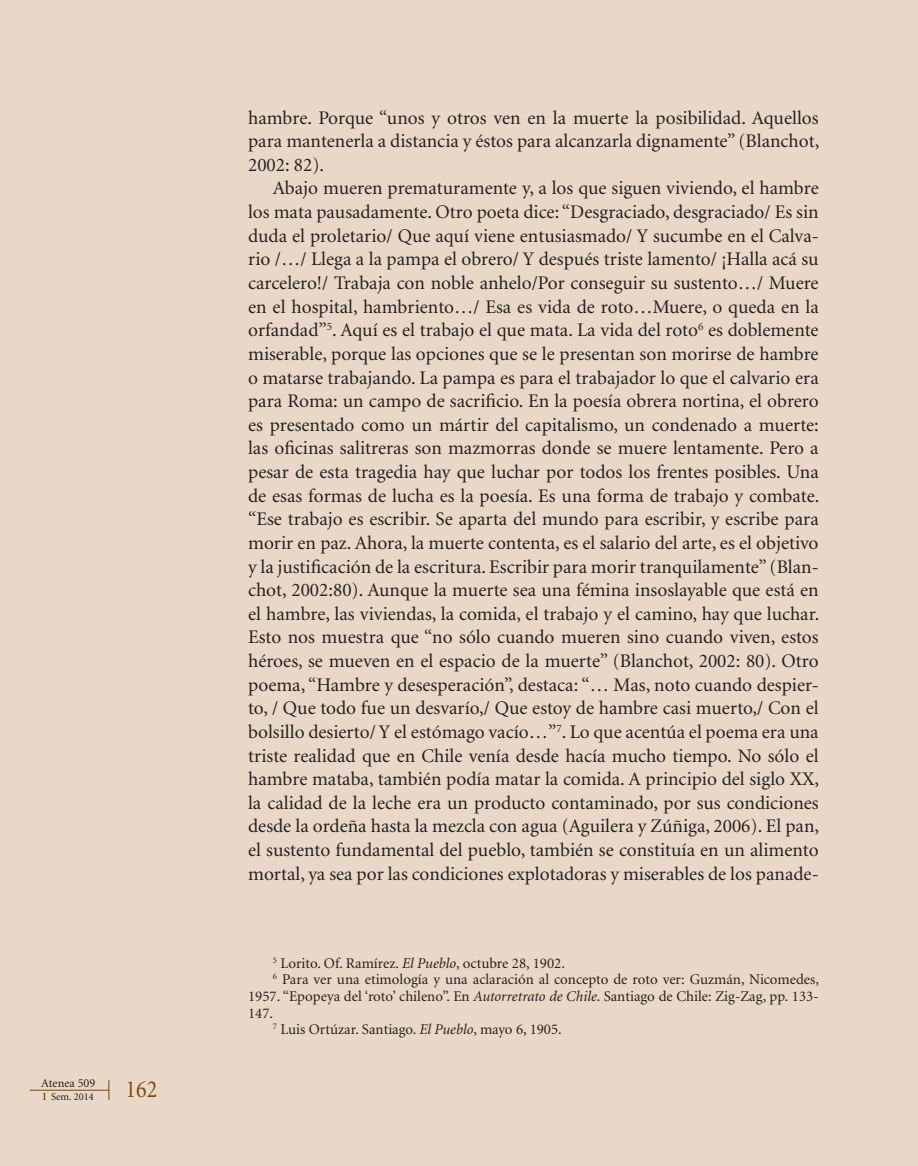
<style>
.page{position:relative;width:918px;height:1166px;background:#e9d8c7}
.page>*{position:absolute;margin:0;border:0;box-sizing:border-box;transform-origin:0 0}
.t1{font:24.5px "Minion";color:#7d4704;scale:.9 1}
.t2{font:19.25px/23.6px "Minion";color:#231f20;text-align:justify}
.Texto_nota_al_final{font:14.88px/16.6px "Minion";color:#231f20;text-align:justify}
.t3{font:12.25px "Minion";color:#231f20}
.t4{font:10.5px "Minion";color:#231f20}
.s1{font-style:italic}
</style>
<div class="page">
<hr style="left:30px;top:1090px;width:79px;height:1px;background:#7d4704">
<svg style="left:109px;top:1080px;width:1px;height:20px"></svg>
<p class="t3" style="left:41px;top:1077px;width:56px">Atenea 509</p>
<p class="t4" style="left:43px;top:1091px;width:53px">I Sem. 2014</p>
<p class="t1" style="left:126px;top:1077px;width:37px">162</p>
<p class="t2" style="left:248px;top:106px;width:572px">hambre. Porque “unos y otros ven en la muerte la posibilidad. Aquellos para mantenerla a distancia y éstos para alcanzarla dignamente” (Blanchot, 2002: 82).</p>
<p class="t2" style="left:248px;top:177px;width:573px;text-indent:25px">Abajo mueren prematuramente y, a los que siguen viviendo, el hambre los mata pausadamente. Otro poeta dice: “Desgraciado, desgraciado/ Es sin duda el proletario/ Que aquí viene entusiasmado/ Y sucumbe en el Calva&shy;rio /…/ Llega a la pampa el obrero/ Y después triste lamento/ ¡Halla acá su carcelero!/ Trabaja con noble anhelo/Por conseguir su sustento…/ Muere en el hospital, hambriento…/ Esa es vida de roto…Muere, o queda en la orfandad”<sup>5</sup>. Aquí es el trabajo el que mata. La vida del roto<sup>6</sup> es doblemente miserable, porque las opciones que se le presentan son morirse de hambre o matarse trabajando. La pampa es para el trabajador lo que el calvario era para Roma: un campo de sacrificio. En la poesía obrera nortina, el obrero es presentado como un mártir del capitalismo, un condenado a muerte: las oficinas salitreras son mazmorras donde se muere lentamente. Pero a pesar de esta tragedia hay que luchar por todos los frentes posibles. Una de esas formas de lucha es la poesía. Es una forma de trabajo y combate. “Ese trabajo es escribir. Se aparta del mundo para escribir, y escribe para morir en paz. Ahora, la muerte contenta, es el salario del arte, es el objetivo y la justificación de la escritura. Escribir para morir tranquilamente” (Blan&shy;chot, 2002:80). Aunque la muerte sea una fémina insoslayable que está en el hambre, las viviendas, la comida, el trabajo y el camino, hay que luchar.<br>Esto nos muestra que “no sólo cuando mueren sino cuando viven, estos héroes, se mueven en el espacio de la muerte” (Blanchot, 2002: 80). Otro poema, “Hambre y desesperación”, destaca: “… Mas, noto cuando despier&shy;to, / Que todo fue un desvarío,/ Que estoy de hambre casi muerto,/ Con el bolsillo desierto/ Y el estómago vacío…”<sup>7</sup>. Lo que acentúa el poema era una triste realidad que en Chile venía desde hacía mucho tiempo. No sólo el hambre mataba, también podía matar la comida. A principio del siglo XX, la calidad de la leche era un producto contaminado, por sus condiciones desde la ordeña hasta la mezcla con agua (Aguilera y Zúñiga, 2006). El pan, el sustento fundamental del pueblo, también se constituía en un alimento mortal, ya sea por las condiciones explotadoras y miserables de los panade-</p>
<p class="Texto_nota_al_final" style="left:273px;top:955px;width:293px"><sup>5</sup> Lorito. Of. Ramírez. <span class="s1">El Pueblo</span>, octubre 28, 1902.</p>
<p class="Texto_nota_al_final" style="left:248px;top:972px;width:572px;text-indent:25px"><sup>6</sup> Para ver una etimología y una aclaración al concepto de roto ver: Guzmán, Nicomedes, 1957. “Epopeya del ‘roto’ chileno”. En <span class="s1">Autorretrato de Chile</span>. Santiago de Chile: Zig-Zag, pp. 133- 147.</p>
<p class="Texto_nota_al_final" style="left:273px;top:1021px;width:290px"><sup>7</sup> Luis Ortúzar. Santiago. <span class="s1">El Pueblo</span>, mayo 6, 1905.</p>
</div>
